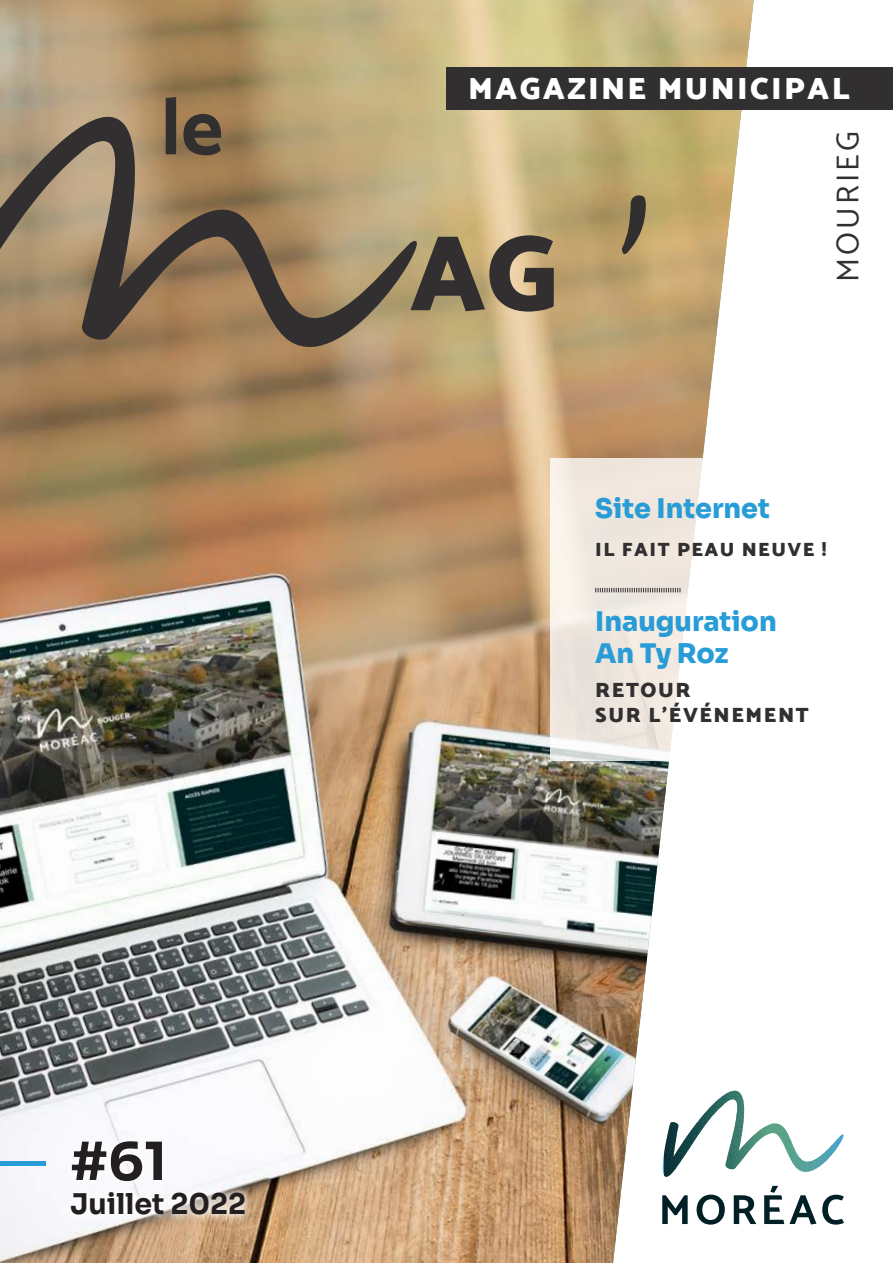
<style>
.page{position:relative;width:893px;height:1263px;background:#fff}
.page>*{position:absolute;margin:0;border:0;box-sizing:border-box;transform-origin:0 0}
.t1{font:148.5px "Alpha 54";color:#312f30}
.t2{font:900 108px "Catamaran";color:#312f30}
.t3{font:700 81px "Catamaran";color:#312f30}
.t4{font:700 52.5px "Sora";color:#231f20}
.t5{font:31.5px "Catamaran";letter-spacing:.1em;color:#312f30}
.t6{font:900 31.2px "Catamaran";letter-spacing:.075em;color:#fff}
.t7{font:700 28.5px "Sora";color:#231f20}
.t8{font:800 27px/32.4px "Sora";color:#289cd7}
.t9{font:900 21px/25.2px "Catamaran";letter-spacing:.075em;color:#312f30}
.t10{font:900 19.5px "Catamaran";letter-spacing:.075em;color:#312f30}
</style>
<div class="page">
<img style="left:0;top:0;width:754px;height:1263px">
<svg style="left:0;top:0;width:443px;height:469px;background:#a28964"></svg>
<div style="left:447px;top:67px;width:446px;height:43px;background:#312f30"></div>
<div style="left:61px;top:1131px;width:193px;height:93px;background:#fff;opacity:.75"></div>
<hr style="left:0;top:1161px;width:45px;height:4px;background:#289cd7">
<svg style="left:651px;top:1091px;width:193px;height:133px"></svg>
<svg style="left:550px;top:458px;width:204px;height:303px;fill:#f3ebe3"></svg>
<svg style="left:595px;top:588px;width:85px;height:4px"></svg>
<p class="t3" style="left:160px;top:79px;width:64px">le</p>
<p class="t6" style="left:468px;top:70px;width:383px">MAGAZINE MUNICIPAL</p>
<p class="t5" style="left:829px;top:282px;width:152px;rotate:-90deg">MOURIEG</p>
<p class="t1" style="left:647px;top:283px;width:27px;rotate:-180deg">‘</p>
<p class="t2" style="left:409px;top:210px;width:150px">AG</p>
<p class="t8" style="left:595px;top:490px;width:176px">Site Internet</p>
<p class="t10" style="left:595px;top:538px;width:233px">IL FAIT PEAU NEUVE !</p>
<p class="t8" style="left:595px;top:602px;width:183px">Inauguration<br>An Ty Roz</p>
<p class="t9" style="left:595px;top:677px;width:215px">RETOUR<br>SUR L’ÉVÉNEMENT</p>
<p class="t4" style="left:70px;top:1118px;width:98px">#61</p>
<p class="t7" style="left:70px;top:1180px;width:178px">Juillet 2022</p>
</div>
